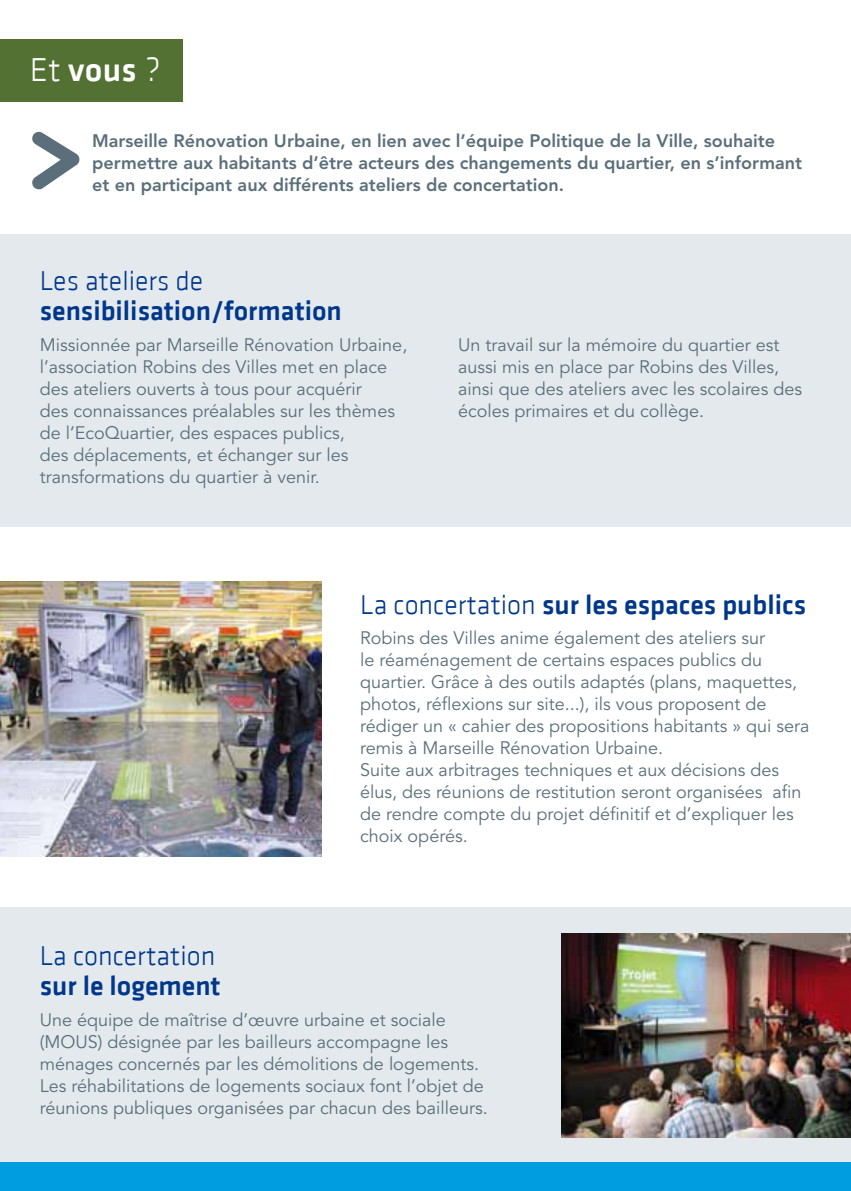
<style>
.page{position:relative;width:851px;height:1191px;background:#fff}
.page>*{position:absolute;margin:0;border:0;box-sizing:border-box;transform-origin:0 0}
.t1{font:500 34px "Klavika";color:#fff}
.t2{font:500 28px "Klavika";color:#00378b}
.t3{font:300 28px "Klavika";letter-spacing:-.005em;color:#00378b}
.t4{font:18px/22px "Avenir LT Std";color:#5a6f7a}
.t5{font:800 18px/22px "Avenir LT Std";color:#5a6f7a}
.s1{font-weight:300}
</style>
<div class="page">
<div style="left:0;top:234px;width:850px;height:292px;background:#e3e9ec"></div>
<div style="left:0;top:907px;width:850px;height:264px;background:#e3e9ec"></div>
<img style="left:0;top:581px;width:321px;height:275px">
<img style="left:561px;top:933px;width:289px;height:204px">
<svg style="left:32px;top:132px;width:47px;height:58px"></svg>
<div style="left:0;top:1162px;width:850px;height:29px;background:#009ee0"></div>
<div style="left:0;top:40px;width:183px;height:62px;background:#537132"></div>
<h1 class="t1" style="left:30px;top:51px;width:132px"><span class="s1">Et</span> vous <span class="s1">?</span></h1>
<p class="t5" style="left:92px;top:130px;width:711px">Marseille Rénovation Urbaine, en lien avec l’équipe Politique de la Ville, souhaite permettre aux habitants d’être acteurs des changements du quartier, en s’informant et en participant aux différents ateliers de concertation.</p>
<h2 class="t3" style="left:40px;top:266px;width:165px">Les ateliers de</h2>
<h2 class="t2" style="left:40px;top:296px;width:303px">sensibilisation/formation</h2>
<p class="t4" style="left:40px;top:334px;width:369px">Missionnée par Marseille Rénovation Urbaine, l’association Robins des Villes met en place des ateliers ouverts à tous pour acquérir<br>des connaissances préalables sur les thèmes de l’EcoQuartier, des espaces publics,<br>des déplacements, et échanger sur les transformations du quartier à venir.</p>
<p class="t4" style="left:458px;top:334px;width:345px">Un travail sur la mémoire du quartier est aussi mis en place par Robins des Villes, ainsi que des ateliers avec les scolaires des écoles primaires et du collège.</p>
<h2 class="t2" style="left:360px;top:589px;width:447px"><span class="s1">La concertation</span> sur les espaces publics</h2>
<p class="t4" style="left:360px;top:627px;width:450px">Robins des Villes anime également des ateliers sur<br>le réaménagement de certains espaces publics du quartier. Grâce à des outils adaptés (plans, maquettes, photos, réflexions sur site...), ils vous proposent de rédiger un « cahier des propositions habitants » qui sera remis à Marseille Rénovation Urbaine.<br>Suite aux arbitrages techniques et aux décisions des élus, des réunions de restitution seront organisées afin de rendre compte du projet définitif et d’expliquer les choix opérés.</p>
<h2 class="t3" style="left:40px;top:941px;width:177px">La concertation</h2>
<h2 class="t2" style="left:40px;top:971px;width:182px">sur le logement</h2>
<p class="t4" style="left:40px;top:1009px;width:449px">Une équipe de maîtrise d’œuvre urbaine et sociale (MOUS) désignée par les bailleurs accompagne les ménages concernés par les démolitions de logements.<br>Les réhabilitations de logements sociaux font l’objet de réunions publiques organisées par chacun des bailleurs.</p>
</div>
